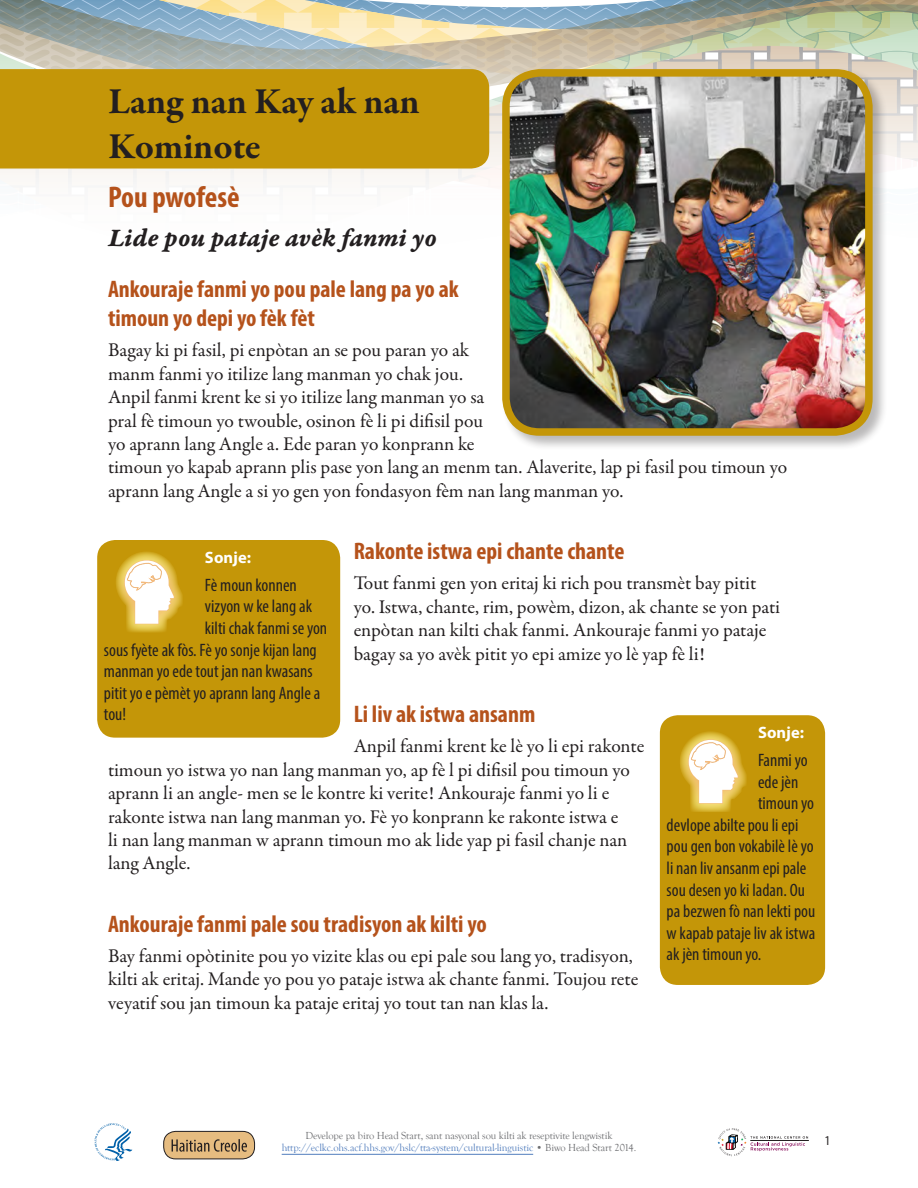
<style>
.page{position:relative;width:918px;height:1188px;background:#fff}
.page>*{position:absolute;margin:0;border:0;box-sizing:border-box;transform-origin:0 0}
.t1{font:700 37.5px/45px "Garamond Premr Pro";letter-spacing:-.005em;color:#231f20}
.t2{font:700 condensed 30px "Myriad Pro";letter-spacing:-.005em;color:#b5521b}
.Header_afterTitle_le{font:27px "Garamond Premr Pro Bd It Capt";color:#231f20}
.t3{font:700 condensed 24px/28.8px "Myriad Pro";color:#b5521b}
.text{font:19.5px/23.4px "Garamond Premr Pro";letter-spacing:-.005em;color:#231f20}
.keepinMind_text{font:condensed 18px "Myriad Pro";color:#231f20}
.KeepInMind_headers{font:700 16.5px "Myriad Pro";color:#fff}
.t4{font:condensed 13.5px "Myriad Pro";color:#231f20}
.t5{font:10.5px/12.6px "Goudy Old Style T";letter-spacing:-.01em;color:#6c6d70;text-align:center}
.s1{color:#517dbd}
</style>
<div class="page">
<div style="left:164px;top:1131px;width:91px;height:28px;background:#e6bc80;border-radius:12px"></div>
<div style="left:164px;top:1131px;width:91px;height:28px;border:1px solid #231f20;border-radius:12px"></div>
<svg style="left:172px;top:1139px;width:75px;height:13px"></svg>
<svg style="left:0;top:0;width:918px;height:4px"></svg>
<svg style="left:0;top:4px;width:918px;height:26px;background:#a8b5aa"></svg>
<svg style="left:0;top:30px;width:918px;height:152px"></svg>
<hr style="left:750px;top:1140px;width:59px;height:1px;background:#231f20">
<svg style="left:718px;top:1128px;width:90px;height:28px"></svg>
<hr style="left:282px;top:1154px;width:251px;height:1px;background:#517dbd">
<svg style="left:94px;top:1123px;width:38px;height:38px"></svg>
<div style="left:0;top:69px;width:489px;height:100px;background:#c49608"></div>
<div style="left:97px;top:540px;width:243px;height:198px;background:#c49608;border-radius:18px"></div>
<div style="left:501px;top:68px;width:386px;height:382px;background:#231f20;opacity:.31"></div>
<img style="left:506px;top:74px;width:363px;height:357px">
<div style="left:502px;top:69px;width:371px;height:367px;border:8px solid #c49608;border-radius:34px"></div>
<svg style="left:116px;top:552px;width:67px;height:80px"></svg>
<div style="left:660px;top:715px;width:165px;height:270px;background:#c49608;border-radius:18px"></div>
<svg style="left:680px;top:731px;width:67px;height:81px"></svg>
<h1 class="t1" style="left:108px;top:79px;width:313px">Lang nan Kay ak nan<br>Kominote</h1>
<h2 class="t2" style="left:108px;top:178px;width:133px">Pou pwofesè</h2>
<p class="Header_afterTitle_le" style="left:108px;top:221px;width:331px">Lide pou pataje avèk fanmi yo</p>
<h2 class="t3" style="left:108px;top:274px;width:352px">Ankouraje fanmi yo pou pale lang pa yo ak timoun yo depi yo fèk fèt</h2>
<p class="text" style="left:108px;top:339px;width:681px">Bagay ki pi fasil, pi enpòtan an se pou paran yo ak<br>manm fanmi yo itilize lang manman yo chak jou.<br>Anpil fanmi krent ke si yo itilize lang manman yo sa<br>pral fè timoun yo twouble, osinon fè li pi difisil pou<br>yo aprann lang Angle a. Ede paran yo konprann ke<br>timoun yo kapab aprann plis pase yon lang an menm tan. Alaverite, lap pi fasil pou timoun yo aprann lang Angle a si yo gen yon fondasyon fèm nan lang manman yo.</p>
<h2 class="t3" style="left:354px;top:536px;width:272px">Rakonte istwa epi chante chante</h2>
<p class="text" style="left:354px;top:572px;width:428px">Tout fanmi gen yon eritaj ki rich pou transmèt bay pitit yo. Istwa, chante, rim, powèm, dizon, ak chante se yon pati enpòtan nan kilti chak fanmi. Ankouraje fanmi yo pataje bagay sa yo avèk pitit yo epi amize yo lè yap fè li!</p>
<p class="KeepInMind_headers" style="left:205px;top:546px;width:48px">Sonje:</p>
<p class="keepinMind_text" style="left:205px;top:574px;width:93px">Fè moun konnen</p>
<p class="keepinMind_text" style="left:205px;top:596px;width:109px">vizyon w ke lang ak</p>
<p class="keepinMind_text" style="left:205px;top:617px;width:124px">kilti chak fanmi se yon</p>
<p class="keepinMind_text" style="left:104px;top:639px;width:214px">sous fyète ak fòs. Fè yo sonje kijan lang</p>
<p class="keepinMind_text" style="left:104px;top:660px;width:210px">manman yo ede tout jan nan kwasans</p>
<p class="keepinMind_text" style="left:104px;top:682px;width:218px">pitit yo e pèmèt yo aprann lang Angle a</p>
<p class="keepinMind_text" style="left:104px;top:704px;width:24px">tou!</p>
<h2 class="t3" style="left:354px;top:699px;width:183px">Li liv ak istwa ansanm</h2>
<p class="text" style="left:108px;top:735px;width:538px;text-indent:246px">Anpil fanmi krent ke lè yo li epi rakonte timoun yo istwa yo nan lang manman yo, ap fè l pi difisil pou timoun yo aprann li an angle- men se le kontre ki verite! Ankouraje fanmi yo li e rakonte istwa nan lang manman yo. Fè yo konprann ke rakonte istwa e<br>li nan lang manman w aprann timoun mo ak lide yap pi fasil chanje nan lang Angle.</p>
<p class="KeepInMind_headers" style="left:758px;top:721px;width:48px">Sonje:</p>
<p class="keepinMind_text" style="left:758px;top:749px;width:51px">Fanmi yo</p>
<p class="keepinMind_text" style="left:758px;top:771px;width:42px">ede jèn</p>
<p class="keepinMind_text" style="left:758px;top:792px;width:58px">timoun yo</p>
<p class="keepinMind_text" style="left:667px;top:814px;width:133px">devlope abilte pou li epi</p>
<p class="keepinMind_text" style="left:667px;top:836px;width:148px">pou gen bon vokabilè lè yo</p>
<p class="keepinMind_text" style="left:667px;top:857px;width:141px">li nan liv ansanm epi pale</p>
<p class="keepinMind_text" style="left:667px;top:879px;width:140px">sou desen yo ki ladan. Ou</p>
<p class="keepinMind_text" style="left:667px;top:900px;width:150px">pa bezwen fò nan lekti pou</p>
<p class="keepinMind_text" style="left:667px;top:922px;width:150px">w kapab pataje liv ak istwa</p>
<p class="keepinMind_text" style="left:667px;top:944px;width:96px">ak jèn timoun yo.</p>
<h2 class="t3" style="left:108px;top:909px;width:380px">Ankouraje fanmi pale sou tradisyon ak kilti yo</h2>
<p class="text" style="left:108px;top:945px;width:532px">Bay fanmi opòtinite pou yo vizite klas ou epi pale sou lang yo, tradisyon, kilti ak eritaj. Mande yo pou yo pataje istwa ak chante fanmi. Toujou rete veyatif sou jan timoun ka pataje eritaj yo tout tan nan klas la.</p>
<p class="t5" style="left:282px;top:1129px;width:356px">Develope pa biro Head Start, sant nasyonal sou kilti ak reseptivite lengwistik <span class="s1">http://eclkc.ohs.acf.hhs.gov/hslc/tta-system/cultural-linguistic</span> • Biwo Head Start 2014.</p>
<p class="t4" style="left:825px;top:1133px;width:7px">1</p>
</div>
